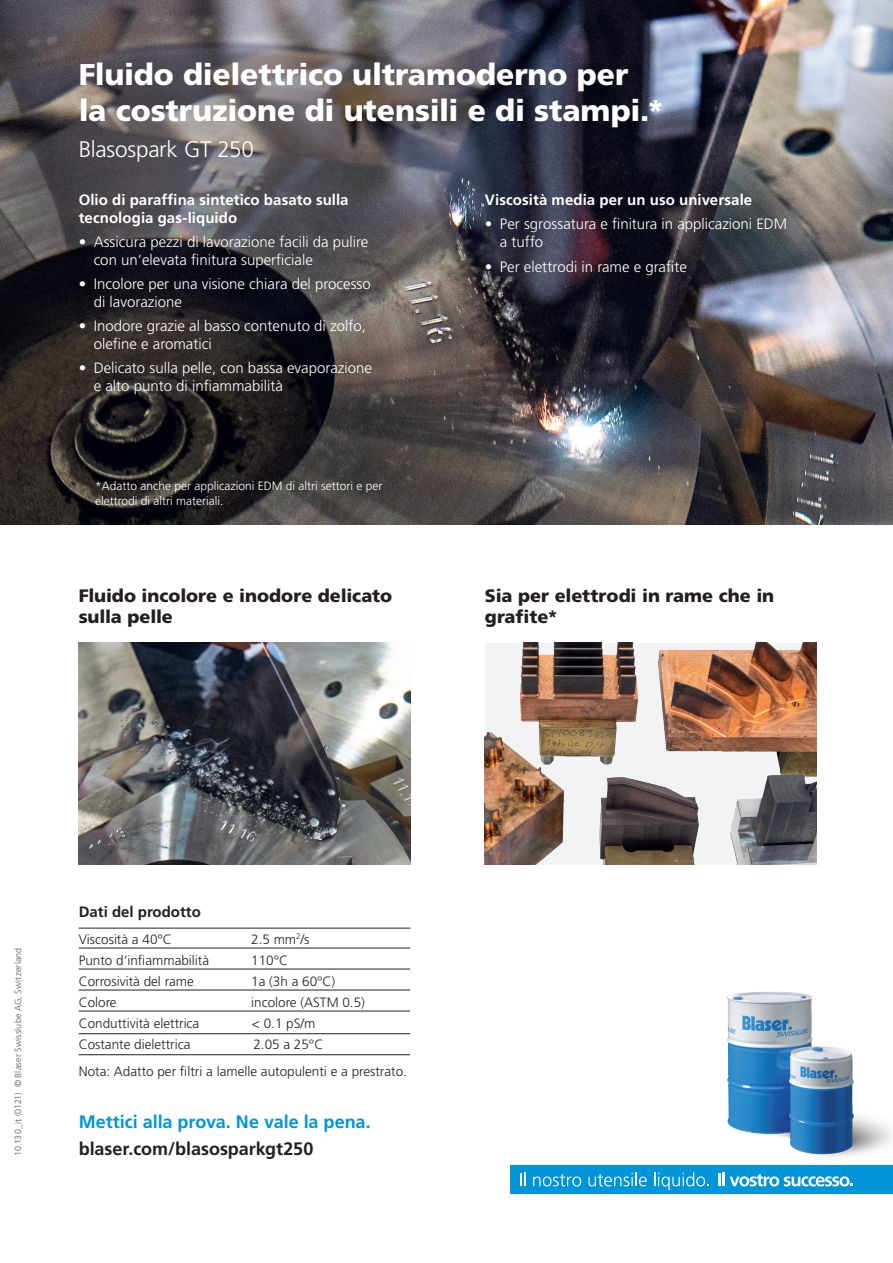
<style>
.page{position:relative;width:893px;height:1263px;background:#fff}
.page>*{position:absolute;margin:0;border:0;box-sizing:border-box;transform-origin:0 0}
.t1{font:900 30px/36px "Frutiger LT Std";letter-spacing:-.005em;color:#fff}
.t2{font:300 22.5px "Frutiger LT Std";letter-spacing:-.01em;color:#fff}
.t3{font:900 18px/21px "Frutiger LT Std";letter-spacing:-.005em;color:#231f20}
.t4{font:700 18px "Frutiger LT Std";color:#0095d9}
.t5{font:700 18px "Frutiger LT Std";color:#231f20}
.t6{font:300 15px/18px "Frutiger LT Std";color:#fff}
.t7{font:700 15px/18px "Frutiger LT Std";letter-spacing:.005em;color:#fff}
.t8{font:700 15px "Frutiger LT Std";color:#231f20}
.t9{font:300 13.5px/27px "Frutiger LT Std";color:#231f20}
.t10{font:300 12px/14.4px "Frutiger LT Std";color:#fff}
.t11{font:300 9px "Frutiger LT Std";letter-spacing:.015em;color:#57585a}
.s1{font-weight:400}
</style>
<div class="page">
<img style="left:0;top:0;width:893px;height:524px">
<img style="left:79px;top:643px;width:331px;height:221px">
<img style="left:485px;top:643px;width:332px;height:221px">
<img style="left:727px;top:991px;width:166px;height:166px">
<hr style="left:79px;top:948px;width:331px;height:1px;background:#231f20">
<hr style="left:79px;top:969px;width:331px;height:1px;background:#231f20">
<hr style="left:79px;top:990px;width:331px;height:1px;background:#231f20">
<hr style="left:79px;top:1011px;width:331px;height:1px;background:#231f20">
<hr style="left:79px;top:1033px;width:331px;height:1px;background:#231f20">
<hr style="left:79px;top:1054px;width:331px;height:1px;background:#231f20">
<hr style="left:79px;top:928px;width:331px;height:1px;background:#231f20">
<div style="left:511px;top:1165px;width:382px;height:29px;background:#0095d9"></div>
<svg style="left:520px;top:1172px;width:5px;height:14px"></svg>
<svg style="left:533px;top:1174px;width:48px;height:12px"></svg>
<svg style="left:588px;top:1172px;width:59px;height:14px"></svg>
<svg style="left:654px;top:1172px;width:55px;height:18px"></svg>
<svg style="left:718px;top:1173px;width:3px;height:13px"></svg>
<hr style="left:722px;top:1172px;width:3px;height:14px;background:#fff">
<svg style="left:730px;top:1174px;width:123px;height:12px"></svg>
<h1 class="t1" style="left:79px;top:56px;width:588px">Fluido dielettrico ultramoderno per<br>la costruzione di utensili e di stampi.*</h1>
<h2 class="t2" style="left:79px;top:136px;width:177px">Blasospark GT 250</h2>
<p class="t7" style="left:79px;top:191px;width:271px">Olio di paraffina sintetico basato sulla tecnologia gas-liquido</p>
<p class="t6" style="left:94px;top:233px;width:276px;text-indent:-15px"><span class="s1">•</span> Assicura pezzi di lavorazione facili da pulire con un‘elevata finitura superficiale</p>
<p class="t6" style="left:94px;top:275px;width:279px;text-indent:-15px"><span class="s1">•</span> Incolore per una visione chiara del processo di lavorazione</p>
<p class="t6" style="left:94px;top:317px;width:274px;text-indent:-15px"><span class="s1">•</span> Inodore grazie al basso contenuto di zolfo, olefine e aromatici</p>
<p class="t6" style="left:94px;top:359px;width:280px;text-indent:-15px"><span class="s1">•</span> Delicato sulla pelle, con bassa evaporazione e alto punto di infiammabilità</p>
<p class="t10" style="left:95px;top:479px;width:289px">*Adatto anche per applicazioni EDM di altri settori e per elettrodi di altri materiali.</p>
<p class="t7" style="left:485px;top:191px;width:269px">Viscosità media per un uso universale</p>
<p class="t6" style="left:500px;top:215px;width:289px;text-indent:-15px"><span class="s1">•</span> Per sgrossatura e finitura in applicazioni EDM a tuffo</p>
<p class="t6" style="left:485px;top:258px;width:203px"><span class="s1">•</span> Per elettrodi in rame e grafite</p>
<p class="t3" style="left:79px;top:585px;width:315px">Fluido incolore e inodore delicato sulla pelle</p>
<p class="t3" style="left:485px;top:585px;width:291px">Sia per elettrodi in rame che in grafite*</p>
<p class="t11" style="left:13px;top:1156px;width:210px;rotate:-90deg">10.130_it (0121) © Blaser Swisslube AG, Switzerland</p>
<p class="t8" style="left:79px;top:902px;width:124px">Dati del prodotto</p>
<p class="t9" style="left:79px;top:925px;width:95px">Viscosità a 40°C</p>
<p class="t9" style="left:251px;top:925px;width:60px">2.5 mm<sup>2</sup>/s</p>
<p class="t9" style="left:79px;top:946px;width:132px">Punto d‘infiammabilità</p>
<p class="t9" style="left:251px;top:946px;width:38px">110°C</p>
<p class="t9" style="left:79px;top:967px;width:117px">Corrosività del rame</p>
<p class="t9" style="left:251px;top:967px;width:86px">1a (3h a 60°C)</p>
<p class="t9" style="left:79px;top:988px;width:40px">Colore</p>
<p class="t9" style="left:251px;top:988px;width:115px">incolore (ASTM 0.5)</p>
<p class="t9" style="left:79px;top:1009px;width:122px">Conduttività elettrica</p>
<p class="t9" style="left:252px;top:1009px;width:65px">&lt; 0.1 pS/m</p>
<p class="t9" style="left:79px;top:1031px;width:113px">Costante dielettrica</p>
<p class="t9" style="left:79px;top:1031px;width:330px;text-indent:175px">2.05 a 25°C<br>Nota: Adatto per filtri a lamelle autopulenti e a prestrato.</p>
<p class="t4" style="left:79px;top:1111px;width:294px">Mettici alla prova. Ne vale la pena.</p>
<p class="t5" style="left:79px;top:1138px;width:236px">blaser.com/blasosparkgt250</p>
</div>
